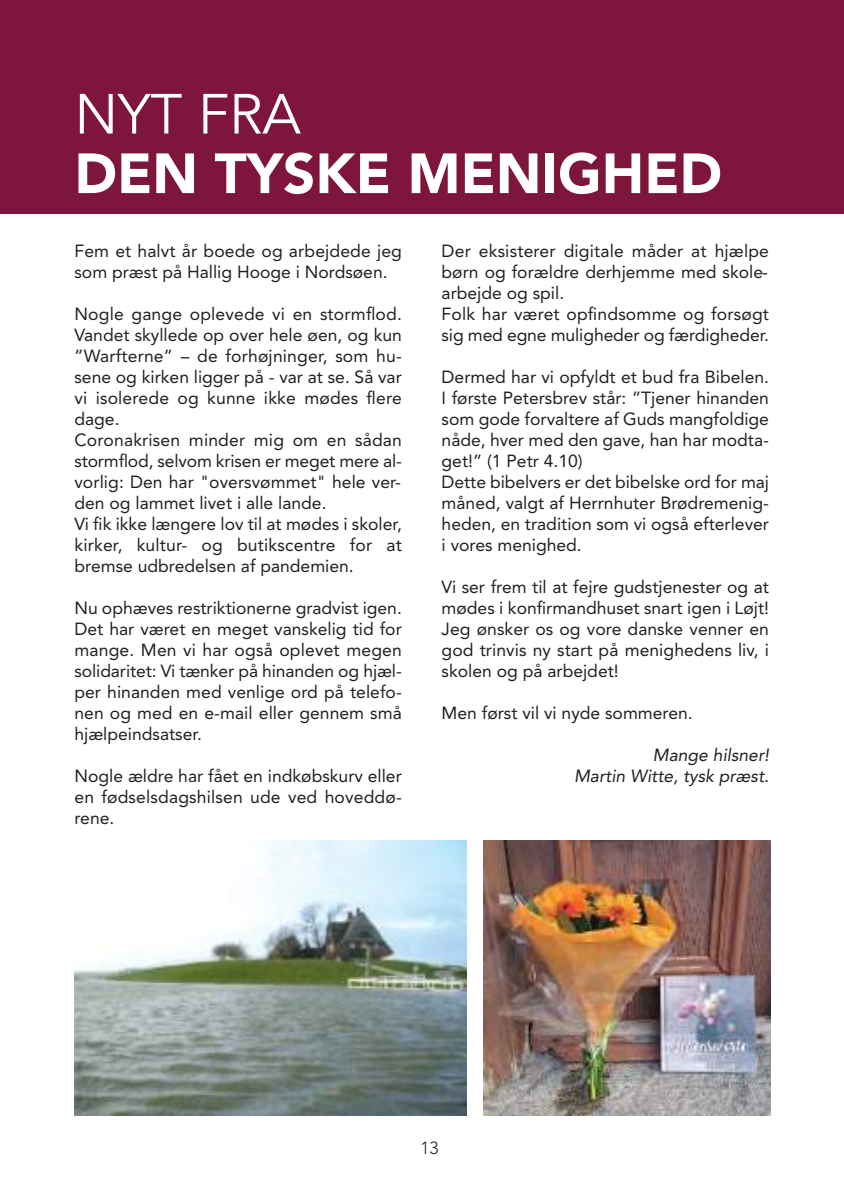
<style>
.page{position:relative;width:844px;height:1191px;background:#fff}
.page>*{position:absolute;margin:0;border:0;box-sizing:border-box;transform-origin:0 0}
.t1{font:900 56px "Avenir";color:#fff}
.t2{font:56px "Avenir";color:#fff}
.t3{font:17.5px/21px "Avenir";color:#241f1f}
.t4{font:italic 17.5px/21px "Avenir";color:#241f1f;text-align:right}
.t5{font:300 17.5px "Avenir";color:#241f1f}
</style>
<div class="page">
<div style="left:0;top:0;width:843px;height:213px;background:#7e153d"></div>
<img style="left:74px;top:840px;width:392px;height:275px">
<img style="left:483px;top:840px;width:287px;height:275px">
<h1 class="t2" style="left:74px;top:81px;width:228px">NYT FRA</h1>
<h1 class="t1" style="left:74px;top:126px;width:649px">DEN TYSKE MENIGHED</h1>
<p class="t3" style="left:74px;top:240px;width:329px">Fem et halvt år boede og arbejdede jeg som præst på Hallig Hooge i Nordsøen.</p>
<p class="t3" style="left:74px;top:303px;width:329px">Nogle gange oplevede vi en stormflod.<br>Vandet skyllede op over hele øen, og kun ”Warfterne” – de forhøjninger, som hu&shy;sene og kirken ligger på - var at se. Så var vi isolerede og kunne ikke mødes flere dage.<br>Coronakrisen minder mig om en sådan stormflod, selvom krisen er meget mere al&shy;vorlig: Den har "oversvømmet" hele ver&shy;den og lammet livet i alle lande.<br>Vi fik ikke længere lov til at mødes i skoler, kirker, kultur- og butikscentre for at bremse udbredelsen af pandemien.</p>
<p class="t3" style="left:74px;top:597px;width:329px;text-align:justify">Nu ophæves restriktionerne gradvist igen.<br>Det har været en meget vanskelig tid for mange. Men vi har også oplevet megen solidaritet: Vi tænker på hinanden og hjæl&shy;per hinanden med venlige ord på telefo&shy;nen og med en e-mail eller gennem små hjælpeindsatser.</p>
<p class="t3" style="left:74px;top:765px;width:329px;text-align:justify">Nogle ældre har fået en indkøbskurv eller en fødselsdagshilsen ude ved hoveddø&shy;rene.</p>
<p class="t3" style="left:441px;top:240px;width:329px">Der eksisterer digitale måder at hjælpe børn og forældre derhjemme med skole&shy;arbejde og spil.<br>Folk har været opfindsomme og forsøgt sig med egne muligheder og færdigheder.</p>
<p class="t3" style="left:441px;top:366px;width:329px">Dermed har vi opfyldt et bud fra Bibelen.<br>I første Petersbrev står: ”Tjener hinanden som gode forvaltere af Guds mangfoldige nåde, hver med den gave, han har modta&shy;get!” (1 Petr 4.10)<br>Dette bibelvers er det bibelske ord for maj måned, valgt af Herrnhuter Brødremenig&shy;heden, en tradition som vi også efterlever i vores menighed.</p>
<p class="t3" style="left:441px;top:576px;width:329px;text-align:justify">Vi ser frem til at fejre gudstjenester og at mødes i konfirmandhuset snart igen i Løjt!<br>Jeg ønsker os og vore danske venner en god trinvis ny start på menighedens liv, i skolen og på arbejdet!</p>
<p class="t3" style="left:441px;top:702px;width:252px">Men først vil vi nyde sommeren.</p>
<p class="t4" style="left:574px;top:746px;width:196px">Mange hilsner!<br>Martin Witte, tysk præst.</p>
<p class="t5" style="left:420px;top:1137px;width:20px">13</p>
</div>
